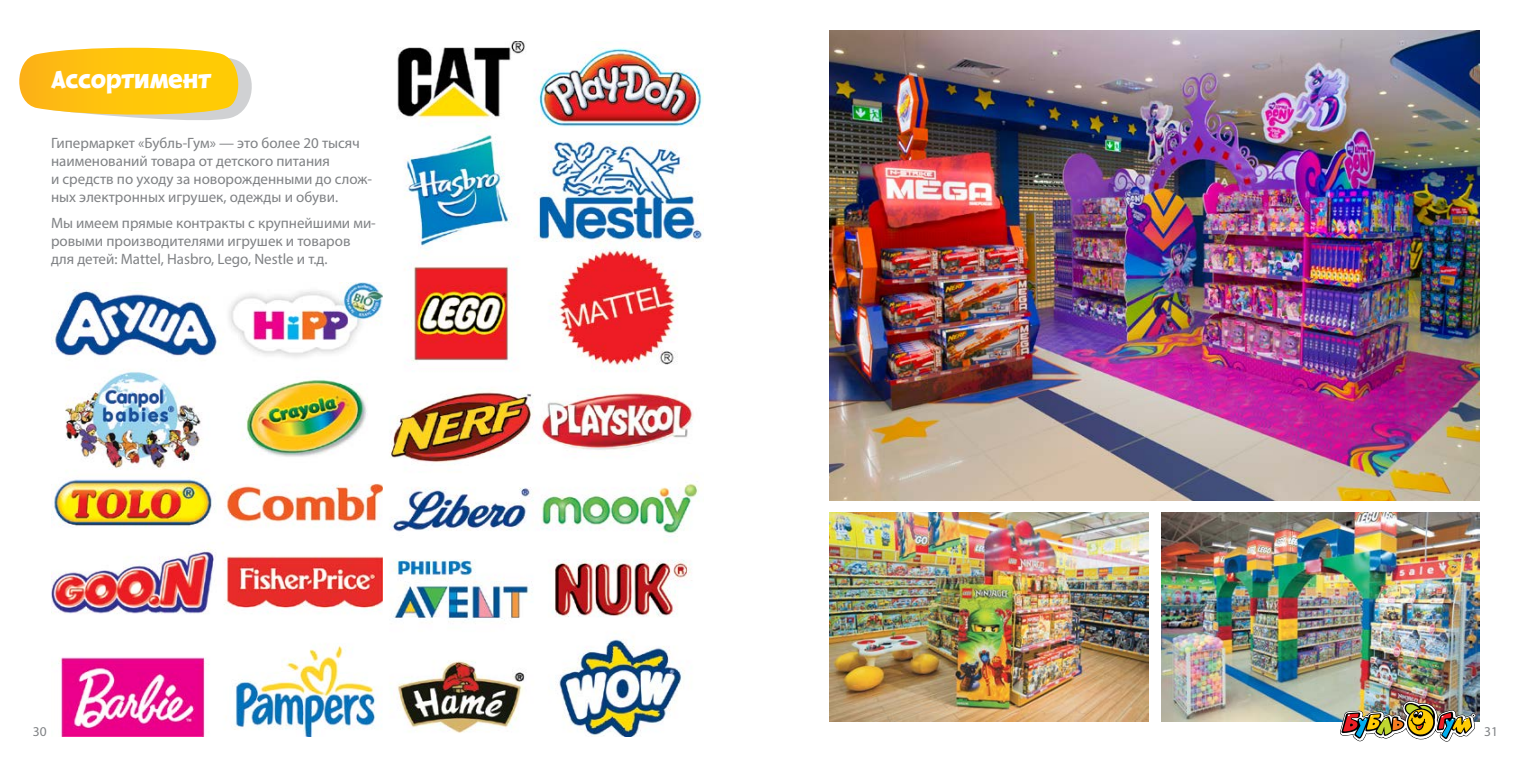
<style>
.page{position:relative;width:1531px;height:766px;background:#fff}
.page>*{position:absolute;margin:0;border:0;box-sizing:border-box;transform-origin:0 0}
.t1{font:22.5px "QK Star Cyrillic";color:#fff}
.t2{font:15px/18px "Myriad Pro";color:#808285}
.t3{font:13.5px "Myriad Pro";color:#808285}
</style>
<div class="page">
<img style="left:829px;top:512px;width:319px;height:209px">
<img style="left:1161px;top:512px;width:319px;height:209px">
<svg style="left:19px;top:48px;width:233px;height:72px;background:#facc3c"></svg>
<img style="left:1340px;top:696px;width:136px;height:45px">
<img style="left:390px;top:41px;width:313px;height:695px">
<img style="left:51px;top:283px;width:332px;height:453px">
<img style="left:829px;top:31px;width:651px;height:469px">
<h1 class="t1" style="left:51px;top:63px;width:162px">Ассортимент</h1>
<p class="t2" style="left:51px;top:134px;width:323px">Гипермаркет «Бубль-Гум» — это более 20 тысяч наименований товара от детского питания<br>и средств по уходу за новорожденными до слож&shy;ных электронных игрушек, одежды и обуви.</p>
<p class="t2" style="left:51px;top:213px;width:326px">Мы имеем прямые контракты с крупнейшими ми&shy;ровыми производителями игрушек и товаров для детей: Mattel, Hasbro, Lego, Nestle и т.д.</p>
<p class="t3" style="left:33px;top:723px;width:15px">30</p>
<p class="t3" style="left:1484px;top:723px;width:15px">31</p>
</div>
